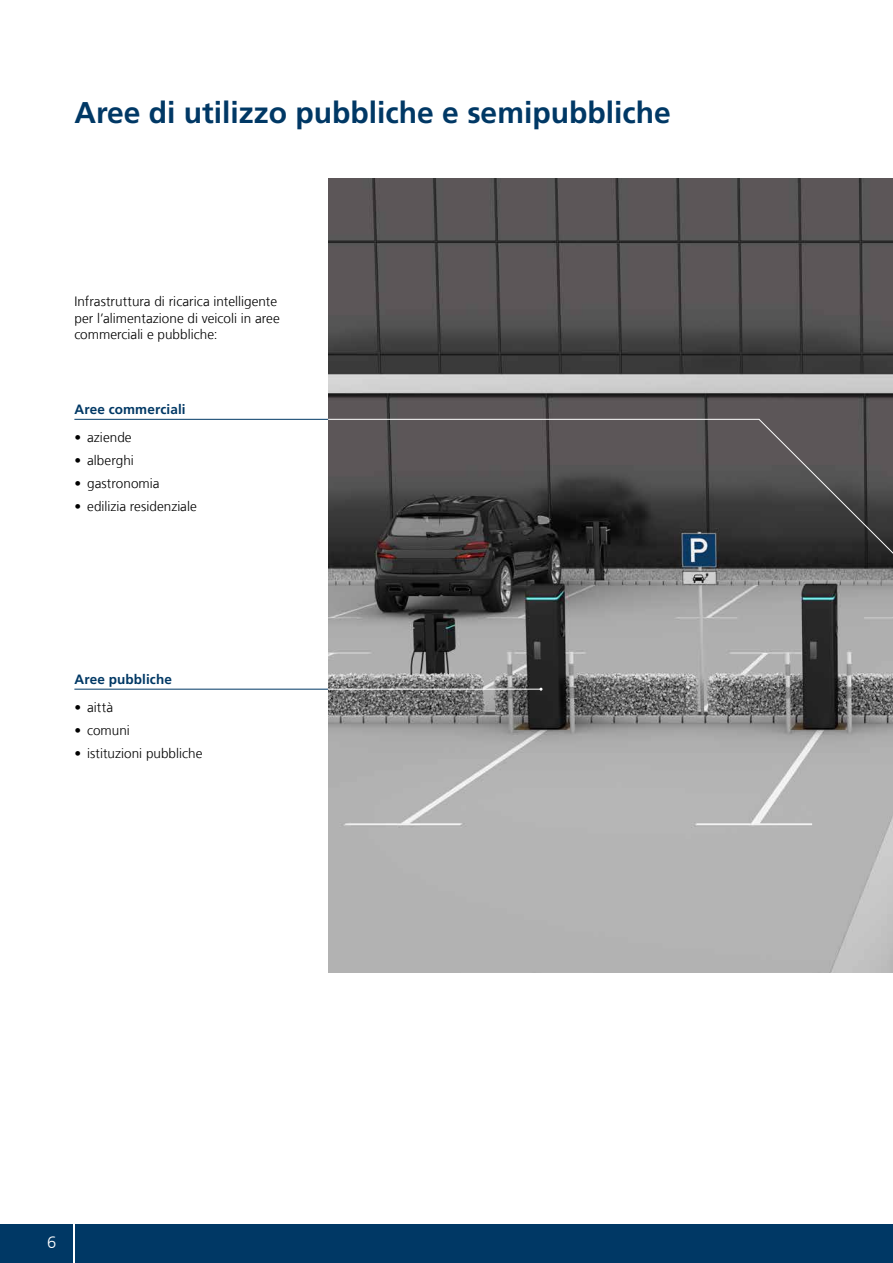
<style>
.page{position:relative;width:893px;height:1263px;background:#fff}
.page>*{position:absolute;margin:0;border:0;box-sizing:border-box;transform-origin:0 0}
.t1{font:700 30px "Frutigerfor Hauff";color:#003865}
.t2{font:300 16.5px "Frutigerfor Hauff";color:#fff}
.t3{font:300 13.5px/16.5px "Frutigerfor Hauff";color:#000}
.t4{font:700 13.5px "Frutigerfor Hauff";letter-spacing:.01em;color:#003865}
</style>
<div class="page">
<img style="left:328px;top:179px;width:565px;height:793px">
<hr style="left:74px;top:689px;width:254px;height:1px;background:#003865">
<hr style="left:74px;top:419px;width:254px;height:1px;background:#003865">
<hr style="left:328px;top:689px;width:213px;height:1px;background:#fff">
<svg style="left:327px;top:419px;width:566px;height:157px;background:#484647"></svg>
<div style="left:0;top:1225px;width:893px;height:38px;background:#003865"></div>
<hr style="left:73px;top:1213px;width:1px;height:50px;background:#fff">
<h1 class="t1" style="left:74px;top:94px;width:598px">Aree di utilizzo pubbliche e semipubbliche</h1>
<p class="t3" style="left:74px;top:293px;width:207px">Infrastruttura di ricarica intelligente per l’alimentazione di veicoli in aree commerciali e pubbliche:</p>
<p class="t4" style="left:74px;top:401px;width:113px">Aree commerciali</p>
<p class="t3" style="left:74px;top:429px;width:59px">• aziende</p>
<p class="t3" style="left:74px;top:452px;width:61px">• alberghi</p>
<p class="t3" style="left:74px;top:475px;width:87px">• gastronomia</p>
<p class="t3" style="left:74px;top:498px;width:124px">• edilizia residenziale</p>
<p class="t4" style="left:74px;top:671px;width:99px">Aree pubbliche</p>
<p class="t3" style="left:74px;top:699px;width:40px">• aittà</p>
<p class="t3" style="left:74px;top:722px;width:57px">• comuni</p>
<p class="t3" style="left:74px;top:745px;width:130px">• istituzioni pubbliche</p>
<p class="t2" style="left:47px;top:1232px;width:11px">6</p>
</div>
